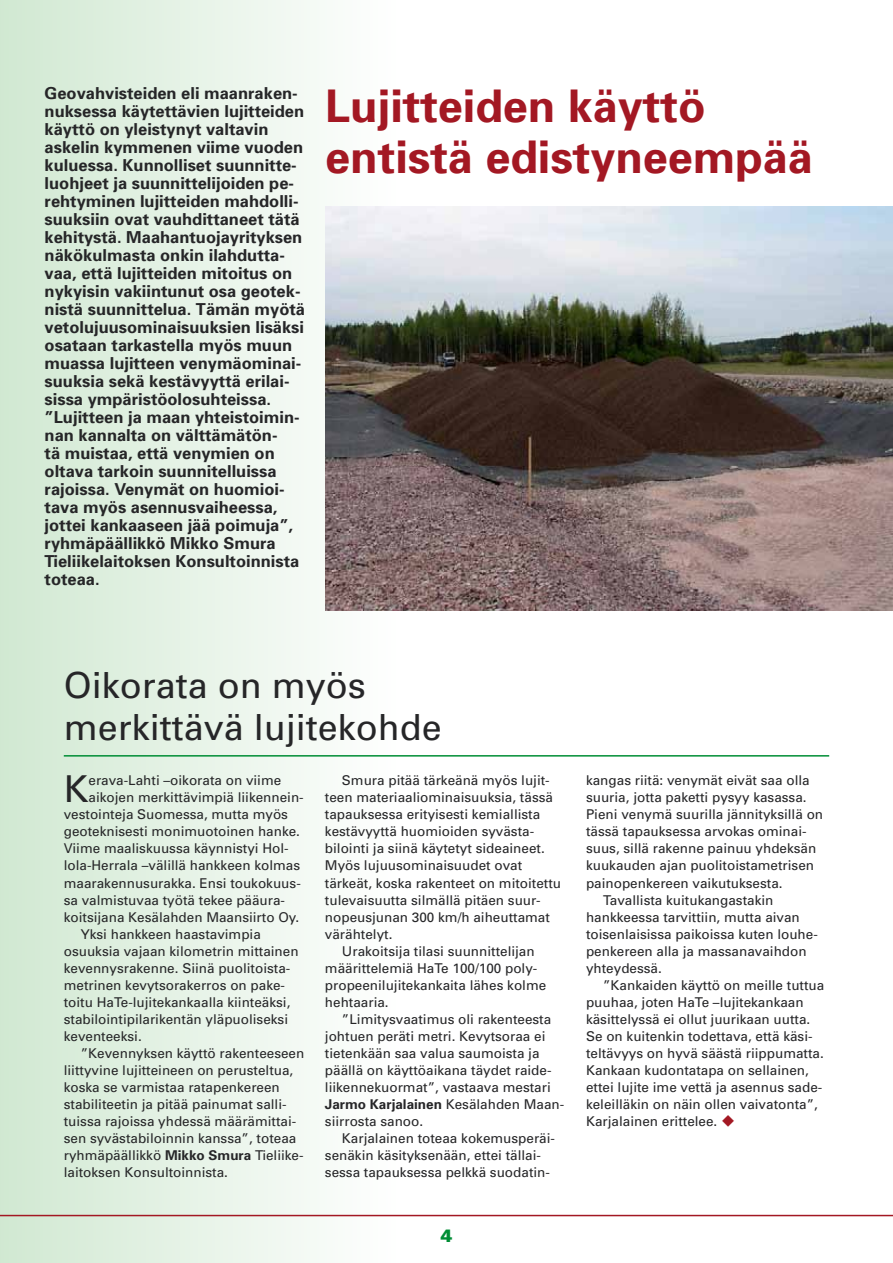
<style>
.page{position:relative;width:893px;height:1263px;background:#fff}
.page>*{position:absolute;margin:0;border:0;box-sizing:border-box;transform-origin:0 0}
.t1{font:700 45px/51px "Univers";color:#a31823}
.t2{font:37.05px "Univers";color:#262628}
.t3{font:36px/42px "Univers";color:#262628}
.t4{font:900 18px "Univers";color:#008d35}
.t5{font:700 16.5px/18px "Univers";color:#262628}
.t6{font:13.5px "Univers";color:#262628}
.t7{font:700 13.5px "Univers";color:#262628}
.s1{font-weight:400}
.s2{font-weight:700}
.s3{color:#a31823}
</style>
<div class="page">
<div style="left:0;top:0;width:397px;height:1263px;background:linear-gradient(to right,#d0e8d1,#fefefe)"></div>
<img style="left:325px;top:207px;width:568px;height:404px">
<hr style="left:64px;top:755px;width:765px;height:1px;background:#008d35">
<hr style="left:0;top:1215px;width:893px;height:1px;background:#a31823">
<p class="t5" style="left:45px;top:83px;width:262px">Geovahvisteiden eli maanraken&shy;nuksessa käytettävien lujitteiden käyttö on yleistynyt valtavin askelin kymmenen viime vuoden kuluessa. Kunnolliset suunnitte&shy;luohjeet ja suunnittelijoiden pe&shy;rehtyminen lujitteiden mahdolli&shy;suuksiin ovat vauhdittaneet tätä kehitystä. Maahantuojayrityksen näkökulmasta onkin ilahdutta&shy;vaa, että lujitteiden mitoitus on nykyisin vakiintunut osa geotek&shy;nistä suunnittelua. Tämän myötä vetolujuusominaisuuksien lisäksi osataan tarkastella myös muun muassa lujitteen venymäominai&shy;suuksia sekä kestävyyttä erilai&shy;sissa ympäristöolosuhteissa. ”Lujitteen ja maan yhteistoimin&shy;nan kannalta on välttämätön-<br>tä muistaa, että venymien on oltava tarkoin suunnitelluissa rajoissa. Venymät on huomioi&shy;tava myös asennusvaiheessa, jottei kankaaseen jää poimuja”, ryhmäpäällikkö Mikko Smura<br>Tieliikelaitoksen Konsultoinnista toteaa.</p>
<h1 class="t1" style="left:325px;top:79px;width:489px">Lujitteiden käyttö entistä edistyneempää</h1>
<h3 class="t3" style="left:64px;top:663px;width:380px">Oikorata on myös merkittävä lujitekohde</h3>
<h2 class="t2" style="left:64px;top:766px;width:26px">K</h2>
<p class="t6" style="left:88px;top:772px;width:194px">erava-Lahti –oikorata on viime</p>
<p class="t6" style="left:342px;top:772px;width:209px">Smura pitää tärkeänä myös lujit-</p>
<p class="t6" style="left:325px;top:789px;width:230px">teen materiaaliominaisuuksia, tässä</p>
<p class="t6" style="left:325px;top:806px;width:217px">tapauksessa erityisesti kemiallista</p>
<p class="t6" style="left:325px;top:823px;width:211px">kestävyyttä huomioiden syvästa-</p>
<p class="t6" style="left:325px;top:840px;width:221px">bilointi ja siinä käytetyt sideaineet.</p>
<p class="t6" style="left:325px;top:857px;width:199px">Myös lujuusominaisuudet ovat</p>
<p class="t6" style="left:325px;top:874px;width:238px">tärkeät, koska rakenteet on mitoitettu</p>
<p class="t6" style="left:325px;top:891px;width:217px">tulevaisuutta silmällä pitäen suur-</p>
<p class="t6" style="left:325px;top:908px;width:227px">nopeusjunan 300 km/h aiheuttamat</p>
<p class="t6" style="left:325px;top:925px;width:69px">värähtelyt.</p>
<p class="t6" style="left:342px;top:942px;width:194px">Urakoitsija tilasi suunnittelijan</p>
<p class="t6" style="left:325px;top:959px;width:214px">määrittelemiä HaTe 100/100 poly-</p>
<p class="t6" style="left:325px;top:976px;width:223px">propeenilujitekankaita lähes kolme</p>
<p class="t6" style="left:325px;top:993px;width:65px">hehtaaria.</p>
<p class="t6" style="left:342px;top:1010px;width:211px">”Limitysvaatimus oli rakenteesta</p>
<p class="t6" style="left:325px;top:1027px;width:222px">johtuen peräti metri. Kevytsoraa ei</p>
<p class="t6" style="left:325px;top:1044px;width:216px">tietenkään saa valua saumoista ja</p>
<p class="t6" style="left:325px;top:1061px;width:228px">päällä on käyttöaikana täydet raide-</p>
<p class="t6" style="left:325px;top:1078px;width:227px">liikennekuormat”, vastaava mestari</p>
<p class="t7" style="left:325px;top:1095px;width:241px">Jarmo Karjalainen <span class="s1">Kesälahden Maan-</span></p>
<p class="t6" style="left:325px;top:1112px;width:100px">siirrosta sanoo.</p>
<p class="t6" style="left:342px;top:1129px;width:215px">Karjalainen toteaa kokemusperäi-</p>
<p class="t6" style="left:325px;top:1146px;width:218px">senäkin käsityksenään, ettei tällai-</p>
<p class="t6" style="left:325px;top:1163px;width:227px">sessa tapauksessa pelkkä suodatin-</p>
<p class="t6" style="left:88px;top:789px;width:217px">aikojen merkittävimpiä liikennein-</p>
<p class="t6" style="left:64px;top:806px;width:226px">vestointeja Suomessa, mutta myös</p>
<p class="t6" style="left:64px;top:823px;width:238px">geoteknisesti monimuotoinen hanke.</p>
<p class="t6" style="left:64px;top:840px;width:226px">Viime maaliskuussa käynnistyi Hol-</p>
<p class="t6" style="left:64px;top:857px;width:238px">lola-Herrala –välillä hankkeen kolmas</p>
<p class="t6" style="left:64px;top:874px;width:239px">maarakennusurakka. Ensi toukokuus-</p>
<p class="t6" style="left:64px;top:891px;width:223px">sa valmistuvaa työtä tekee pääura-</p>
<p class="t6" style="left:64px;top:908px;width:237px">koitsijana Kesälahden Maansiirto Oy.</p>
<p class="t6" style="left:81px;top:925px;width:182px">Yksi hankkeen haastavimpia</p>
<p class="t6" style="left:64px;top:942px;width:236px">osuuksia vajaan kilometrin mittainen</p>
<p class="t6" style="left:64px;top:959px;width:228px">kevennysrakenne. Siinä puolitoista-</p>
<p class="t6" style="left:64px;top:976px;width:223px">metrinen kevytsorakerros on pake-</p>
<p class="t6" style="left:64px;top:993px;width:228px">toitu HaTe-lujitekankaalla kiinteäksi,</p>
<p class="t6" style="left:64px;top:1010px;width:226px">stabilointipilarikentän yläpuoliseksi</p>
<p class="t6" style="left:64px;top:1027px;width:80px">keventeeksi.</p>
<p class="t6" style="left:81px;top:1044px;width:225px">”Kevennyksen käyttö rakenteeseen</p>
<p class="t6" style="left:64px;top:1061px;width:231px">liittyvine lujitteineen on perusteltua,</p>
<p class="t6" style="left:64px;top:1078px;width:218px">koska se varmistaa ratapenkereen</p>
<p class="t6" style="left:64px;top:1095px;width:224px">stabiliteetin ja pitää painumat salli-</p>
<p class="t6" style="left:64px;top:1112px;width:234px">tuissa rajoissa yhdessä määrämittai-</p>
<p class="t6" style="left:64px;top:1129px;width:234px">sen syvästabiloinnin kanssa”, toteaa</p>
<p class="t6" style="left:64px;top:1146px;width:241px">ryhmäpäällikkö <span class="s2">Mikko Smura</span> Tieliike-</p>
<p class="t6" style="left:64px;top:1163px;width:166px">laitoksen Konsultoinnista.</p>
<h3 class="t4" style="left:440px;top:1224px;width:14px">4</h3>
<p class="t6" style="left:586px;top:772px;width:225px">kangas riitä: venymät eivät saa olla</p>
<p class="t6" style="left:586px;top:789px;width:222px">suuria, jotta paketti pysyy kasassa.</p>
<p class="t6" style="left:586px;top:806px;width:239px">Pieni venymä suurilla jännityksillä on</p>
<p class="t6" style="left:586px;top:823px;width:222px">tässä tapauksessa arvokas ominai-</p>
<p class="t6" style="left:586px;top:840px;width:232px">suus, sillä rakenne painuu yhdeksän</p>
<p class="t6" style="left:586px;top:857px;width:230px">kuukauden ajan puolitoistametrisen</p>
<p class="t6" style="left:586px;top:874px;width:198px">painopenkereen vaikutuksesta.</p>
<p class="t6" style="left:603px;top:891px;width:172px">Tavallista kuitukangastakin</p>
<p class="t6" style="left:586px;top:908px;width:215px">hankkeessa tarvittiin, mutta aivan</p>
<p class="t6" style="left:586px;top:925px;width:233px">toisenlaisissa paikoissa kuten louhe-</p>
<p class="t6" style="left:586px;top:942px;width:222px">penkereen alla ja massanavaihdon</p>
<p class="t6" style="left:586px;top:959px;width:77px">yhteydessä.</p>
<p class="t6" style="left:603px;top:976px;width:223px">”Kankaiden käyttö on meille tuttua</p>
<p class="t6" style="left:586px;top:993px;width:219px">puuhaa, joten HaTe –lujitekankaan</p>
<p class="t6" style="left:586px;top:1010px;width:226px">käsittelyssä ei ollut juurikaan uutta.</p>
<p class="t6" style="left:586px;top:1027px;width:228px">Se on kuitenkin todettava, että käsi-</p>
<p class="t6" style="left:586px;top:1044px;width:239px">teltävyys on hyvä säästä riippumatta.</p>
<p class="t6" style="left:586px;top:1061px;width:224px">Kankaan kudontatapa on sellainen,</p>
<p class="t6" style="left:586px;top:1078px;width:238px">ettei lujite ime vettä ja asennus sade-</p>
<p class="t6" style="left:586px;top:1095px;width:233px">keleilläkin on näin ollen vaivatonta”,</p>
<p class="t6" style="left:586px;top:1112px;width:151px">Karjalainen erittelee. <span class="s3">◆</span></p>
</div>
